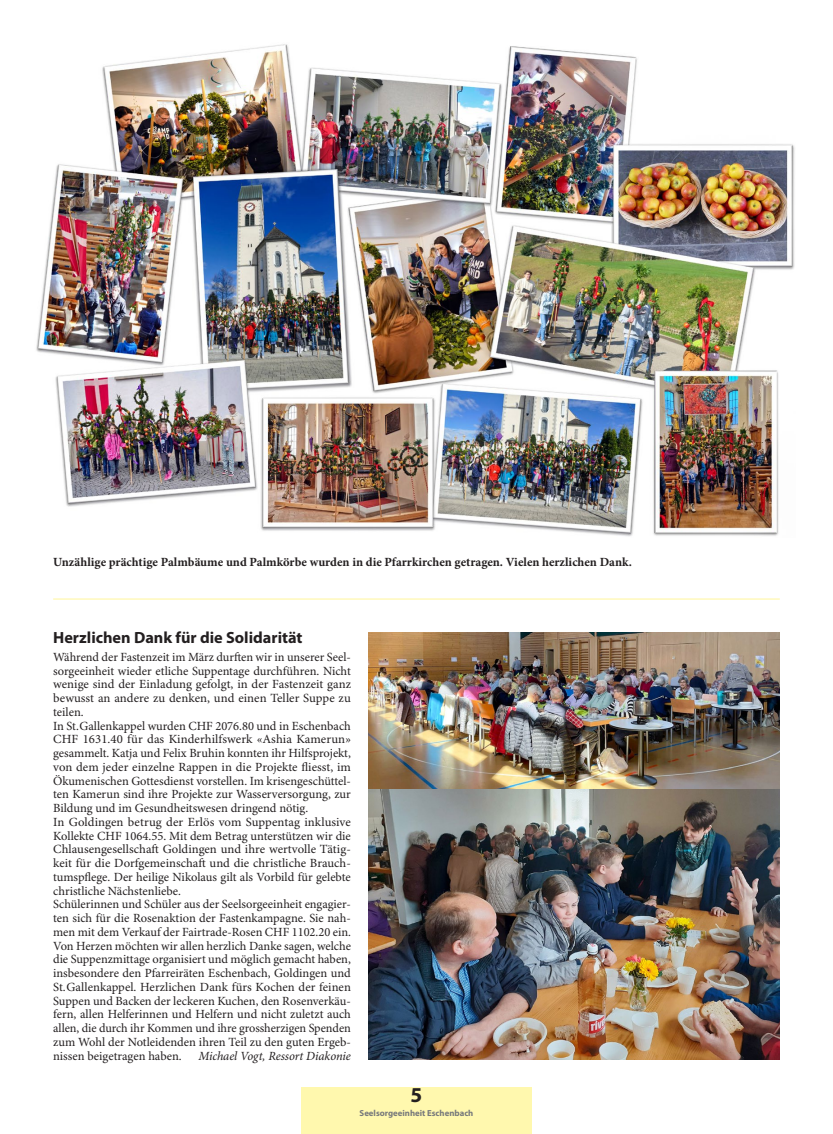
<style>
.page{position:relative;width:833px;height:1134px;background:#fff}
.page>*{position:absolute;margin:0;border:0;box-sizing:border-box;transform-origin:0 0}
.t1{font:700 21.25px "Myriad Pro";color:#231f20}
.t2{font:700 16.25px "Myriad Pro";color:#231f20}
.t3{font:12.5px/13.8px "Minion Pro";color:#231f20}
.t4{font:700 12.5px "Minion Pro";color:#231f20}
.t5{font:italic 12.5px "Minion Pro";letter-spacing:-.005em;color:#231f20}
.t6{font:700 8.75px "Myriad Pro";color:#76787b}
</style>
<div class="page">
<div style="left:301px;top:1088px;width:230px;height:46px;background:#fff8ae"></div>
<img style="left:36px;top:44px;width:759px;height:493px">
<img style="left:369px;top:632px;width:411px;height:427px">
<hr style="left:53px;top:598px;width:727px;height:2px;background:#fff8ae">
<p class="t4" style="left:53px;top:554px;width:580px">Unzählige prächtige Palmbäume und Palmkörbe wurden in die Pfarrkirchen getragen. Vielen herzlichen Dank.</p>
<h2 class="t2" style="left:53px;top:628px;width:251px">Herzlichen Dank für die Solidarität</h2>
<p class="t3" style="left:53px;top:650px;width:299px">Während der Fastenzeit im März durften wir in unserer Seel&shy;sorgeeinheit wieder etliche Suppentage durchführen. Nicht wenige sind der Einladung gefolgt, in der Fastenzeit ganz bewusst an andere zu denken, und einen Teller Suppe zu teilen.<br>In St.Gallenkappel wurden CHF 2076.80 und in Eschenbach CHF 1631.40 für das Kinderhilfswerk «Ashia Kamerun» gesammelt. Katja und Felix Bruhin konnten ihr Hilfsprojekt, von dem jeder einzelne Rappen in die Projekte fliesst, im Ökumenischen Gottesdienst vorstellen. Im krisengeschüttel&shy;ten Kamerun sind ihre Projekte zur Wasserversorgung, zur Bildung und im Gesundheitswesen dringend nötig.<br>In Goldingen betrug der Erlös vom Suppentag inklusive Kollekte CHF 1064.55. Mit dem Betrag unterstützen wir die Chlausengesellschaft Goldingen und ihre wertvolle Tätig&shy;keit für die Dorfgemeinschaft und die christliche Brauch&shy;tumspflege. Der heilige Nikolaus gilt als Vorbild für gelebte christliche Nächstenliebe.<br>Schülerinnen und Schüler aus der Seelsorgeeinheit engagier&shy;ten sich für die Rosenaktion der Fastenkampagne. Sie nah&shy;men mit dem Verkauf der Fairtrade-Rosen CHF 1102.20 ein.<br>Von Herzen möchten wir allen herzlich Danke sagen, welche die Suppenzmittage organisiert und möglich gemacht haben, insbesondere den Pfarreiräten Eschenbach, Goldingen und St.Gallenkappel. Herzlichen Dank fürs Kochen der feinen Suppen und Backen der leckeren Kuchen, den Rosenverkäu&shy;fern, allen Helferinnen und Helfern und nicht zuletzt auch allen, die durch ihr Kommen und ihre grossherzigen Spenden zum Wohl der Notleidenden ihren Teil zu den guten Ergeb&shy;nissen beigetragen haben.</p>
<p class="t5" style="left:198px;top:1048px;width:154px">Michael Vogt, Ressort Diakonie</p>
<h1 class="t1" style="left:410px;top:1083px;width:13px">5</h1>
<p class="t6" style="left:359px;top:1108px;width:115px">Seelsorgeeinheit Eschenbach</p>
</div>
